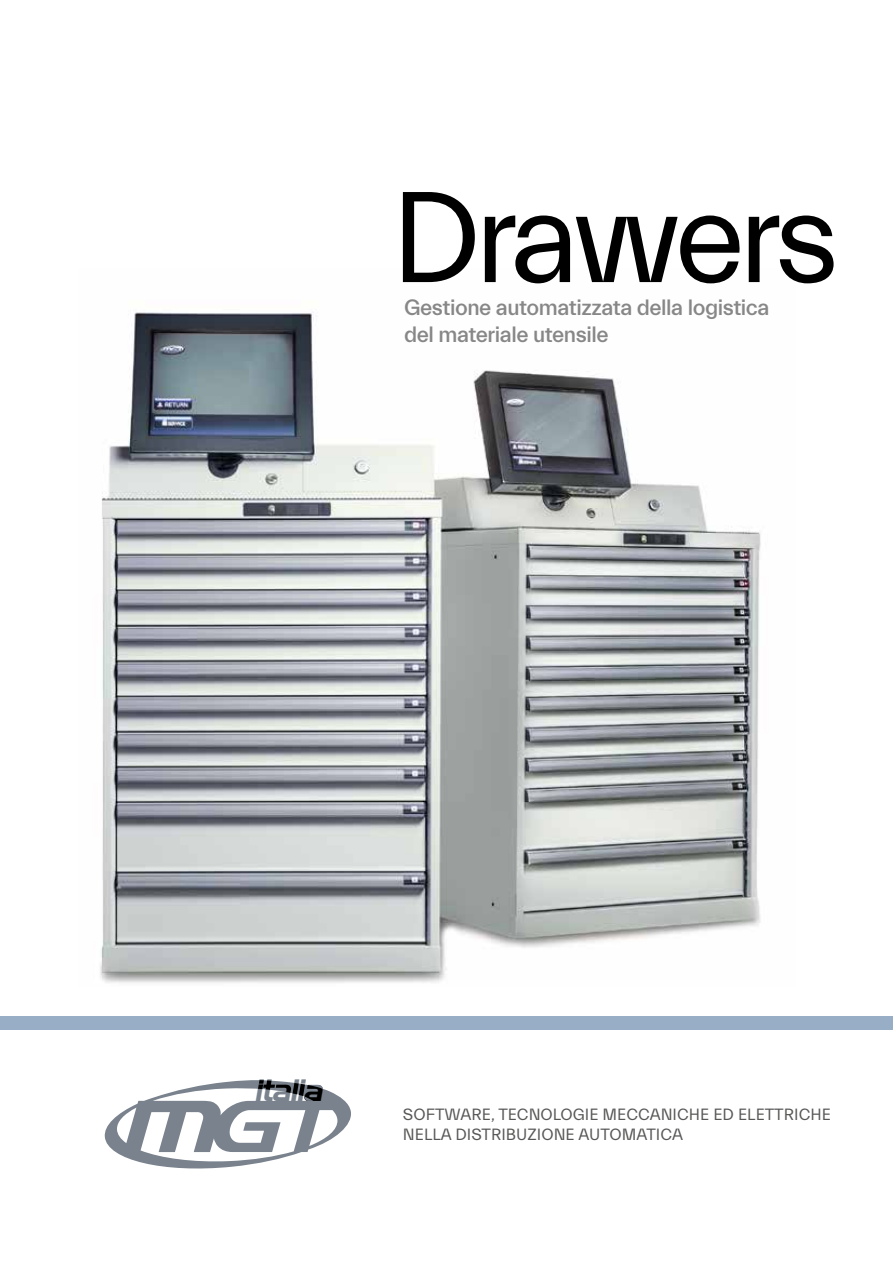
<style>
.page{position:relative;width:893px;height:1263px;background:#fff}
.page>*{position:absolute;margin:0;border:0;box-sizing:border-box;transform-origin:0 0}
.t1{font:130.5px "Everett";letter-spacing:-.06em;color:#000}
.t2{font:italic 30px "Niamey";color:#79828d}
.t3{font:500 22.5px/27px "Everett";letter-spacing:-.02em;color:#878787}
.t4{font:16.5px/19.8px "Everett";color:#575756}
</style>
<div class="page">
<div style="left:0;top:1016px;width:893px;height:14px;background:#97aec6"></div>
<svg style="left:104px;top:1080px;width:247px;height:89px"></svg>
<img style="left:100px;top:312px;width:661px;height:671px">
<h1 class="t1" style="left:391px;top:167px;width:450px">Drawers</h1>
<h3 class="t3" style="left:404px;top:294px;width:367px">Gestione automatizzata della logistica del materiale utensile</h3>
<h2 class="t2" style="left:255px;top:1072px;width:75px">italia</h2>
<p class="t4" style="left:403px;top:1105px;width:429px">SOFTWARE, TECNOLOGIE MECCANICHE ED ELETTRICHE<br>NELLA DISTRIBUZIONE AUTOMATICA</p>
</div>
